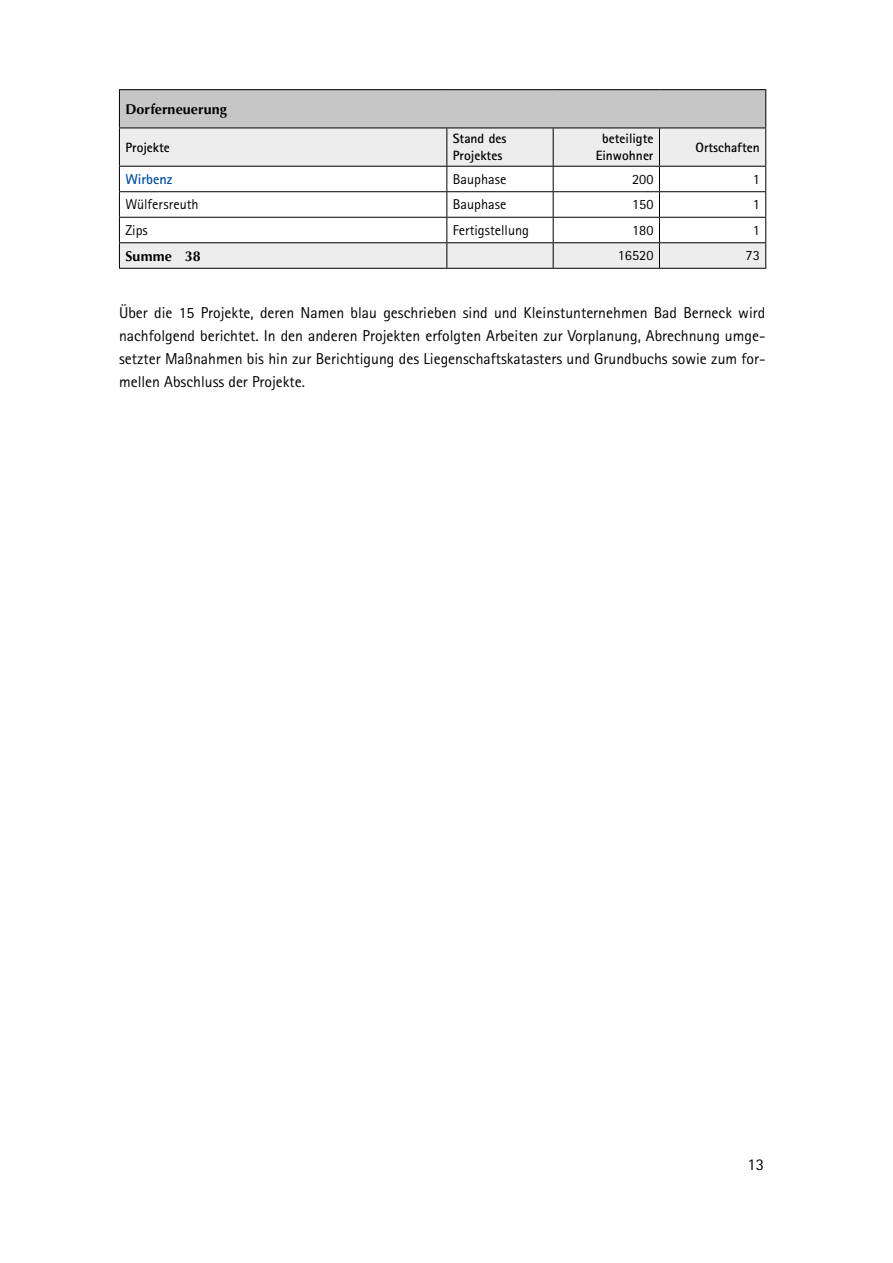
<style>
.page{position:relative;width:893px;height:1263px;background:#fff}
.page>*{position:absolute;margin:0;border:0;box-sizing:border-box;transform-origin:0 0}
.t1{font:16.5px "Rotis Sans Serif Pro";color:#000}
.p-fliess{font:15.75px/23.2px "Rotis Sans Serif Pro";color:#000;text-align:justify}
.p-tab-fliess{font:14.25px "Rotis Sans Serif Pro";color:#000}
.p-tab-summe{font:700 14.25px "Optima LT Std";letter-spacing:.005em;color:#000}
.p-tab-fliess-2{font:700 14.25px "Rotis Sans Serif Pro";color:#004f9f}
.t2{font:700 13.5px/16.5px "Rotis Sans Serif Pro";color:#000}
</style>
<div class="page">
<div style="left:119px;top:90px;width:647px;height:38px;background:#c6c6c6"></div>
<svg style="left:120px;top:129px;width:645px;height:139px"></svg>
<hr style="left:119px;top:89px;width:328px;height:1px;background:#000">
<hr style="left:119px;top:90px;width:1px;height:38px;background:#000">
<hr style="left:447px;top:89px;width:106px;height:1px;background:#000">
<hr style="left:553px;top:89px;width:106px;height:1px;background:#000">
<hr style="left:659px;top:89px;width:107px;height:1px;background:#000">
<hr style="left:765px;top:90px;width:1px;height:38px;background:#000">
<hr style="left:119px;top:128px;width:328px;height:1px;background:#000">
<hr style="left:119px;top:128px;width:1px;height:38px;background:#000">
<hr style="left:447px;top:128px;width:106px;height:1px;background:#000">
<hr style="left:446px;top:128px;width:1px;height:38px;background:#000">
<hr style="left:553px;top:128px;width:106px;height:1px;background:#000">
<hr style="left:553px;top:128px;width:1px;height:38px;background:#000">
<hr style="left:659px;top:128px;width:107px;height:1px;background:#000">
<hr style="left:659px;top:128px;width:1px;height:38px;background:#000">
<hr style="left:765px;top:128px;width:1px;height:38px;background:#000">
<hr style="left:119px;top:166px;width:328px;height:1px;background:#000">
<hr style="left:447px;top:166px;width:106px;height:1px;background:#000">
<hr style="left:553px;top:166px;width:106px;height:1px;background:#000">
<hr style="left:659px;top:166px;width:107px;height:1px;background:#000">
<hr style="left:119px;top:191px;width:328px;height:1px;background:#000">
<hr style="left:447px;top:191px;width:106px;height:1px;background:#000">
<hr style="left:553px;top:191px;width:106px;height:1px;background:#000">
<hr style="left:659px;top:191px;width:107px;height:1px;background:#000">
<hr style="left:119px;top:217px;width:328px;height:1px;background:#000">
<hr style="left:447px;top:217px;width:106px;height:1px;background:#000">
<hr style="left:553px;top:217px;width:106px;height:1px;background:#000">
<hr style="left:659px;top:217px;width:107px;height:1px;background:#000">
<hr style="left:119px;top:242px;width:328px;height:1px;background:#000">
<svg style="left:119px;top:167px;width:1px;height:101px"></svg>
<hr style="left:447px;top:242px;width:106px;height:1px;background:#000">
<svg style="left:446px;top:167px;width:1px;height:101px"></svg>
<hr style="left:553px;top:242px;width:106px;height:1px;background:#000">
<svg style="left:553px;top:167px;width:1px;height:101px"></svg>
<hr style="left:659px;top:242px;width:107px;height:1px;background:#000">
<svg style="left:659px;top:167px;width:1px;height:101px"></svg>
<svg style="left:765px;top:167px;width:1px;height:101px"></svg>
<hr style="left:119px;top:268px;width:328px;height:1px;background:#000">
<hr style="left:447px;top:268px;width:106px;height:1px;background:#000">
<hr style="left:553px;top:268px;width:106px;height:1px;background:#000">
<hr style="left:659px;top:268px;width:107px;height:1px;background:#000">
<p class="p-tab-summe" style="left:125px;top:101px;width:103px">Dorferneuerung</p>
<p class="t2" style="left:125px;top:139px;width:46px">Projekte</p>
<p class="t2" style="left:453px;top:131px;width:55px">Stand des<br>Projektes</p>
<p class="t2" style="left:596px;top:131px;width:59px;text-align:center">beteiligte<br>Einwohner</p>
<p class="t2" style="left:695px;top:139px;width:66px">Ortschaften</p>
<p class="p-tab-fliess-2" style="left:125px;top:170px;width:48px">Wirbenz</p>
<p class="p-tab-fliess" style="left:453px;top:171px;width:55px">Bauphase</p>
<p class="p-tab-fliess" style="left:632px;top:171px;width:23px">200</p>
<p class="p-tab-fliess" style="left:753px;top:171px;width:9px">1</p>
<p class="p-tab-fliess" style="left:125px;top:196px;width:75px">Wülfersreuth</p>
<p class="p-tab-fliess" style="left:453px;top:196px;width:55px">Bauphase</p>
<p class="p-tab-fliess" style="left:632px;top:196px;width:23px">150</p>
<p class="p-tab-fliess" style="left:753px;top:196px;width:9px">1</p>
<p class="p-tab-fliess" style="left:125px;top:222px;width:24px">Zips</p>
<p class="p-tab-fliess" style="left:453px;top:222px;width:78px">Fertigstellung</p>
<p class="p-tab-fliess" style="left:632px;top:222px;width:23px">180</p>
<p class="p-tab-fliess" style="left:753px;top:222px;width:9px">1</p>
<p class="p-tab-summe" style="left:125px;top:248px;width:77px">Summe 38</p>
<p class="p-tab-fliess" style="left:618px;top:247px;width:37px">16520</p>
<p class="p-tab-fliess" style="left:745px;top:247px;width:16px">73</p>
<p class="p-fliess" style="left:119px;top:301px;width:648px">Über die 15 Projekte, deren Namen blau geschrieben sind und Kleinstunternehmen Bad Berneck wird nachfolgend berichtet. In den anderen Projekten erfolgten Arbeiten zur Vorplanung, Abrechnung umge&shy;setzter Maßnahmen bis hin zur Berichtigung des Liegenschaftskatasters und Grundbuchs sowie zum for&shy;mellen Abschluss der Projekte.</p>
<p class="t1" style="left:747px;top:1154px;width:18px">13</p>
</div>
